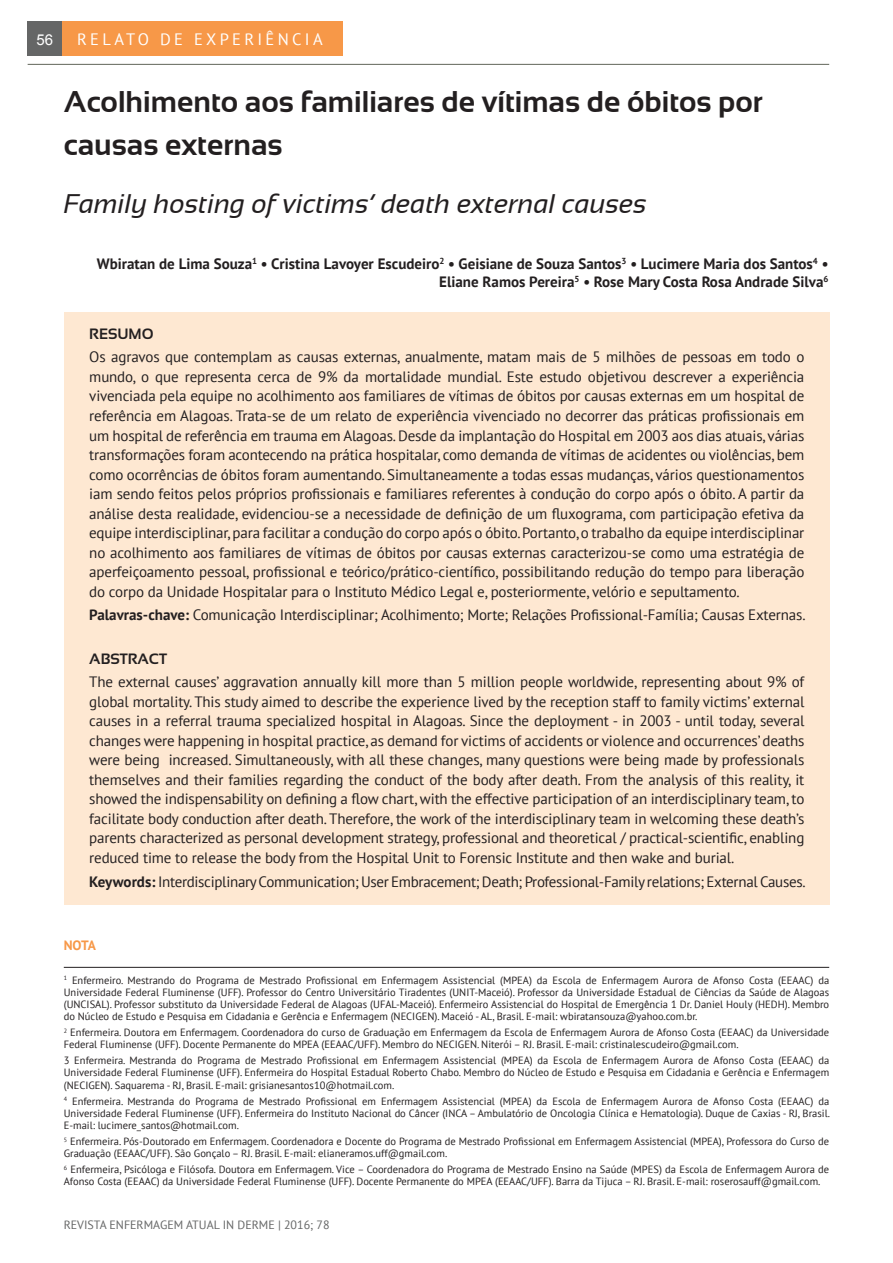
<style>
.page{position:relative;width:893px;height:1263px;background:#fff}
.page>*{position:absolute;margin:0;border:0;box-sizing:border-box;transform-origin:0 0}
.t1{font:700 30px/43.2px "Sansation";color:#231f20}
.t2{font:italic 27px "Sansation";color:#231f20}
.t3{font:16.5px "PT Sans";letter-spacing:.2em;color:#fff}
.t4{font:15px/19.5px "PT Sans";letter-spacing:-.01em;color:#231f20;text-align:justify}
.t5{font:700 15px/18px "PT Sans";color:#231f20;text-align:right}
.t6{font:700 15px "Sansation";color:#231f20}
.t7{font:15px "Arial";color:#fff}
.t8{font:700 13.5px "PT Sans";color:#f79848}
.t9{font:12px "PT Sans";color:#656666}
.t10{font:10.5px/12px "PT Sans";color:#231f20;text-align:justify}
.s1{font-weight:700}
</style>
<div class="page">
<div style="left:28px;top:21px;width:34px;height:35px;background:#656666"></div>
<div style="left:62px;top:21px;width:281px;height:35px;background:#f79848"></div>
<hr style="left:28px;top:64px;width:801px;height:1px;background:#73776c">
<div style="left:64px;top:312px;width:765px;height:593px;background:#fee8d2"></div>
<hr style="left:64px;top:967px;width:765px;height:1px;background:#231f20">
<p class="t7" style="left:37px;top:30px;width:18px">56</p>
<p class="t3" style="left:77px;top:28px;width:247px">RELATO DE EXPERIÊNCIA</p>
<h1 class="t1" style="left:64px;top:80px;width:700px">Acolhimento aos familiares de vítimas de óbitos por causas externas</h1>
<h2 class="t2" style="left:64px;top:189px;width:585px">Family hosting of victims’ death external causes</h2>
<p class="t5" style="left:97px;top:254px;width:733px">Wbiratan de Lima Souza<sup>1</sup> • Cristina Lavoyer Escudeiro<sup>2</sup> • Geisiane de Souza Santos<sup>3</sup> • Lucimere Maria dos Santos<sup>4</sup> •<br>Eliane Ramos Pereira<sup>5</sup> • Rose Mary Costa Rosa Andrade Silva<sup>6</sup></p>
<p class="t6" style="left:89px;top:325px;width:66px">RESUMO</p>
<p class="t4" style="left:89px;top:347px;width:717px">Os agravos que contemplam as causas externas, anualmente, matam mais de 5 milhões de pessoas em todo o mundo, o que representa cerca de 9% da mortalidade mundial. Este estudo objetivou descrever a experiência vivenciada pela equipe no acolhimento aos familiares de vítimas de óbitos por causas externas em um hospital de referência em Alagoas. Trata-se de um relato de experiência vivenciado no decorrer das práticas profissionais em um hospital de referência em trauma em Alagoas. Desde da implantação do Hospital em 2003 aos dias atuais, várias transformações foram acontecendo na prática hospitalar, como demanda de vítimas de acidentes ou violências, bem como ocorrências de óbitos foram aumentando. Simultaneamente a todas essas mudanças, vários questionamentos iam sendo feitos pelos próprios profissionais e familiares referentes à condução do corpo após o óbito. A partir da análise desta realidade, evidenciou-se a necessidade de definição de um fluxograma, com participação efetiva da equipe interdisciplinar, para facilitar a condução do corpo após o óbito. Portanto, o trabalho da equipe interdisciplinar no acolhimento aos familiares de vítimas de óbitos por causas externas caracterizou-se como uma estratégia de aperfeiçoamento pessoal, profissional e teórico/prático-científico, possibilitando redução do tempo para liberação do corpo da Unidade Hospitalar para o Instituto Médico Legal e, posteriormente, velório e sepultamento.</p>
<p class="t4" style="left:89px;top:605px;width:718px"><span class="s1">Palavras-chave:</span> Comunicação Interdisciplinar; Acolhimento; Morte; Relações Profissional-Família; Causas Externas.</p>
<p class="t6" style="left:89px;top:650px;width:79px">ABSTRACT</p>
<p class="t4" style="left:89px;top:672px;width:717px">The external causes’ aggravation annually kill more than 5 million people worldwide, representing about 9% of global mortality. This study aimed to describe the experience lived by the reception staff to family victims’ external causes in a referral trauma specialized hospital in Alagoas. Since the deployment - in 2003 - until today, several changes were happening in hospital practice, as demand for victims of accidents or violence and occurrences’ deaths were being increased. Simultaneously, with all these changes, many questions were being made by professionals themselves and their families regarding the conduct of the body after death. From the analysis of this reality, it showed the indispensability on defining a flow chart, with the effective participation of an interdisciplinary team, to facilitate body conduction after death. Therefore, the work of the interdisciplinary team in welcoming these death’s parents characterized as personal development strategy, professional and theoretical / practical-scientific, enabling reduced time to release the body from the Hospital Unit to Forensic Institute and then wake and burial.</p>
<p class="t4" style="left:89px;top:871px;width:718px"><span class="s1">Keywords:</span> Interdisciplinary Communication; User Embracement; Death; Professional-Family relations; External Causes.</p>
<p class="t8" style="left:64px;top:936px;width:34px">NOTA</p>
<p class="t10" style="left:64px;top:974px;width:767px"><sup>1</sup> Enfermeiro. Mestrando do Programa de Mestrado Profissional em Enfermagem Assistencial (MPEA) da Escola de Enfermagem Aurora de Afonso Costa (EEAAC) da Universidade Federal Fluminense (UFF). Professor do Centro Universitário Tiradentes (UNIT-Maceió). Professor da Universidade Estadual de Ciências da Saúde de Alagoas (UNCISAL). Professor substituto da Universidade Federal de Alagoas (UFAL-Maceió). Enfermeiro Assistencial do Hospital de Emergência 1 Dr. Daniel Houly (HEDH). Membro do Núcleo de Estudo e Pesquisa em Cidadania e Gerência e Enfermagem (NECIGEN). Maceió - AL, Brasil. E-mail: wbiratansouza@yahoo.com.br.</p>
<p class="t10" style="left:64px;top:1026px;width:767px"><sup>2</sup> Enfermeira. Doutora em Enfermagem. Coordenadora do curso de Graduação em Enfermagem da Escola de Enfermagem Aurora de Afonso Costa (EEAAC) da Universidade<br>Federal Fluminense (UFF). Docente Permanente do MPEA (EEAAC/UFF). Membro do NECIGEN. Niterói – RJ. Brasil. E-mail: cristinalescudeiro@gmail.com.</p>
<p class="t10" style="left:64px;top:1054px;width:767px">3 Enfermeira. Mestranda do Programa de Mestrado Profissional em Enfermagem Assistencial (MPEA) da Escola de Enfermagem Aurora de Afonso Costa (EEAAC) da Universidade Federal Fluminense (UFF). Enfermeira do Hospital Estadual Roberto Chabo. Membro do Núcleo de Estudo e Pesquisa em Cidadania e Gerência e Enfermagem (NECIGEN). Saquarema - RJ, Brasil. E-mail: grisianesantos10@hotmail.com.</p>
<p class="t10" style="left:64px;top:1095px;width:768px"><sup>4</sup> Enfermeira. Mestranda do Programa de Mestrado Profissional em Enfermagem Assistencial (MPEA) da Escola de Enfermagem Aurora de Afonso Costa (EEAAC) da Universidade Federal Fluminense (UFF). Enfermeira do Instituto Nacional do Câncer (INCA – Ambulatório de Oncologia Clínica e Hematologia). Duque de Caxias - RJ, Brasil.<br>E-mail: lucimere_santos@hotmail.com.</p>
<p class="t10" style="left:64px;top:1135px;width:767px"><sup>5</sup> Enfermeira. Pós-Doutorado em Enfermagem. Coordenadora e Docente do Programa de Mestrado Profissional em Enfermagem Assistencial (MPEA), Professora do Curso de<br>Graduação (EEAAC/UFF). São Gonçalo – RJ. Brasil. E-mail: elianeramos.uff@gmail.com.</p>
<p class="t10" style="left:64px;top:1163px;width:767px"><sup>6</sup> Enfermeira, Psicóloga e Filósofa. Doutora em Enfermagem. Vice – Coordenadora do Programa de Mestrado Ensino na Saúde (MPES) da Escola de Enfermagem Aurora de<br>Afonso Costa (EEAAC) da Universidade Federal Fluminense (UFF). Docente Permanente do MPEA (EEAAC/UFF). Barra da Tijuca – RJ. Brasil. E-mail: roserosauff@gmail.com.</p>
<p class="t9" style="left:64px;top:1217px;width:267px">REVISTA ENFERMAGEM ATUAL IN DERME | 2016; 78</p>
</div>
